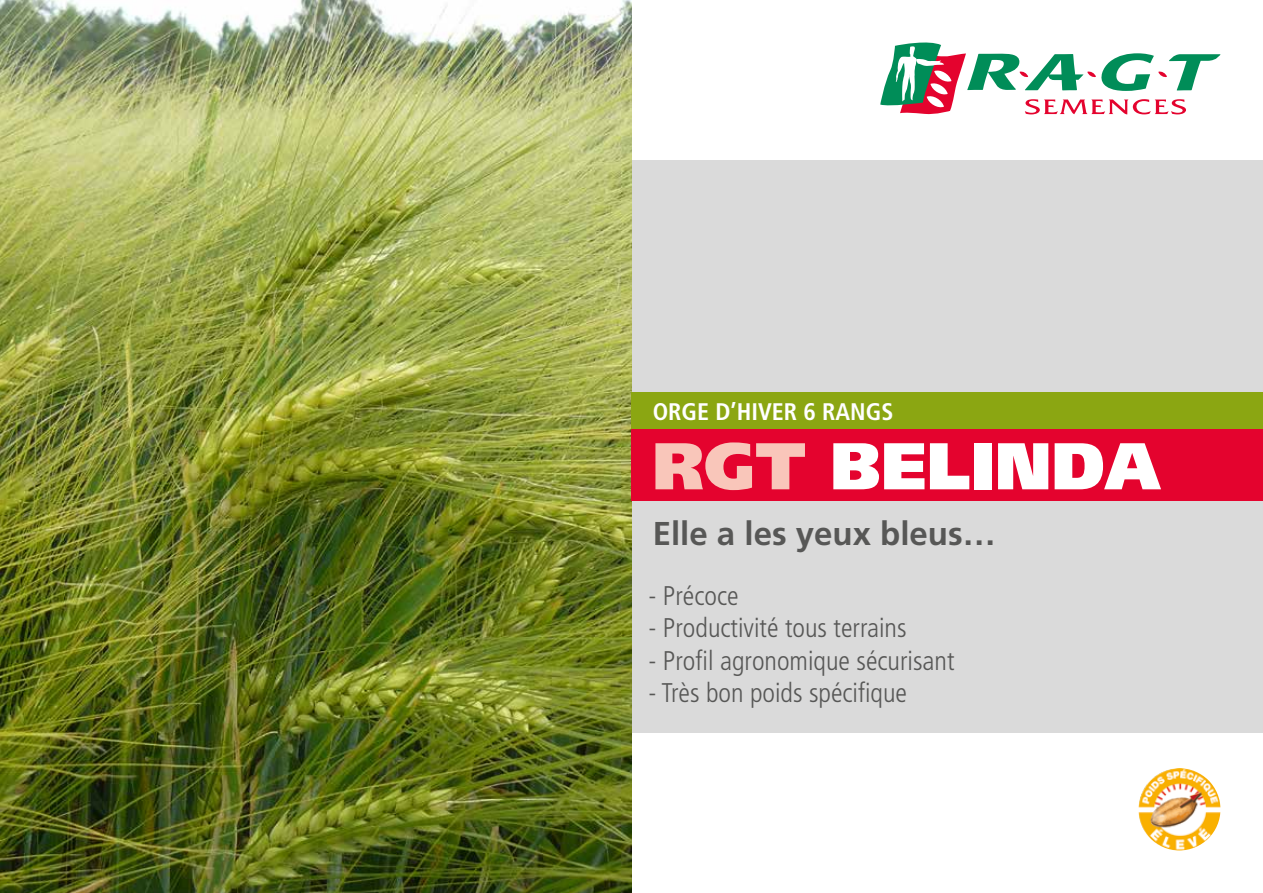
<style>
.page{position:relative;width:1263px;height:893px;background:#fff}
.page>*{position:absolute;margin:0;border:0;box-sizing:border-box;transform-origin:0 0}
.t1{font:900 66px "Frutiger LT Std";color:#fff}
.t2{font:700 33px "Frutiger LT Std";color:#575756}
.t3{font:300 condensed 27px "Frutiger LT Std";color:#575756}
.t4{font:700 condensed 24px "Frutiger LT Std";color:#fff}
.s1{color:#f9c6ba}
</style>
<div class="page">
<svg style="left:880px;top:43px;width:340px;height:72px"></svg>
<div style="left:631px;top:160px;width:632px;height:572px;background:#dadada"></div>
<img style="left:0;top:0;width:631px;height:893px">
<div style="left:631px;top:428px;width:632px;height:73px;background:#e4032e"></div>
<div style="left:631px;top:392px;width:632px;height:36px;background:#8ba612"></div>
<img style="left:1138px;top:768px;width:82px;height:82px;border-radius:41px">
<p class="t4" style="left:653px;top:397px;width:242px">ORGE D’HIVER 6 RANGS</p>
<h1 class="t1" style="left:653px;top:426px;width:509px"><span class="s1">RGT</span> BELINDA</h1>
<p class="t2" style="left:653px;top:514px;width:344px">Elle a les yeux bleus…</p>
<p class="t3" style="left:648px;top:580px;width:91px">- Précoce</p>
<p class="t3" style="left:648px;top:612px;width:260px">- Productivité tous terrains</p>
<p class="t3" style="left:648px;top:645px;width:308px">- Profil agronomique sécurisant</p>
<p class="t3" style="left:648px;top:677px;width:260px">- Très bon poids spécifique</p>
</div>
